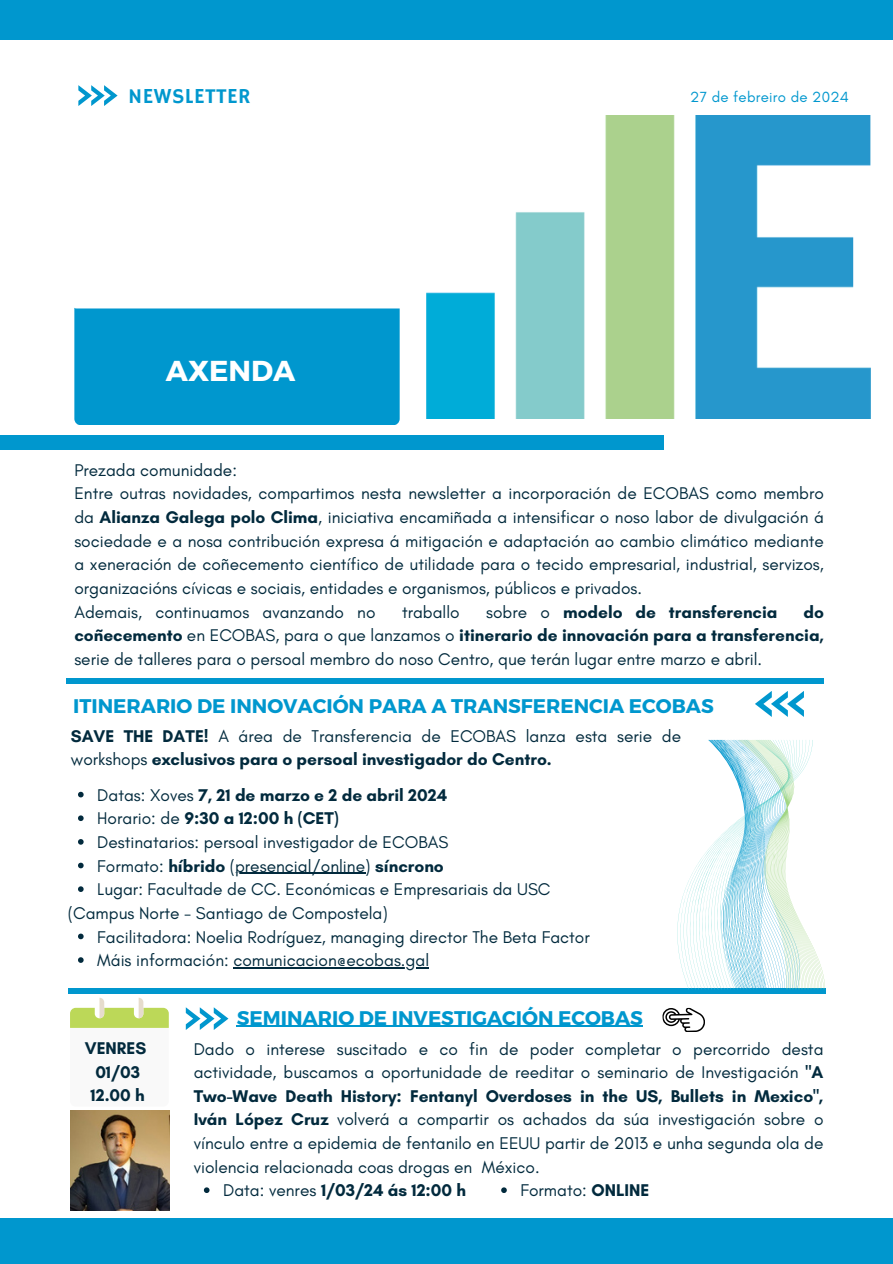
<style>
.page{position:relative;width:893px;height:1264px;background:#fff}
.page>*{position:absolute;margin:0;border:0;box-sizing:border-box;transform-origin:0 0}
.t1{font:700 28.8px "Montserrat";color:#fff}
.t2{font:21.3px "Hammersmith One";letter-spacing:.02em;color:#0097ce}
.t3{font:700 19.8px "Montserrat";color:#0097ce}
.t4{font:17.25px/23.7px "Glacial Indifference";color:#022a3d;text-align:justify}
.t5{font:700 17.25px/23.7px "Glacial Indifference";color:#022a3d}
.t6{font:15px "Glacial Indifference";letter-spacing:.015em;color:#0097ce}
.s1{font-weight:700}
.s2{font-weight:400}
</style>
<div class="page">
<svg style="left:78px;top:85px;width:40px;height:21px"></svg>
<div style="left:0;top:0;width:892px;height:39px;background:#0097ce"></div>
<div style="left:0;top:1217px;width:892px;height:46px;background:#0097ce"></div>
<img style="left:426px;top:116px;width:444px;height:302px">
<div style="left:74px;top:263px;width:325px;height:162px;background:#0097ce;border-radius:7px"></div>
<div style="left:70px;top:134px;width:349px;height:174px;background:#fff;border-radius:7px"></div>
<div style="left:0;top:435px;width:664px;height:15px;background:#0097ce"></div>
<svg style="left:186px;top:1007px;width:42px;height:22px"></svg>
<img style="left:70px;top:1110px;width:99px;height:100px">
<svg style="left:755px;top:691px;width:48px;height:26px"></svg>
<hr style="left:237px;top:1025px;width:406px;height:1px;background:#0097ce">
<svg style="left:662px;top:1007px;width:43px;height:25px"></svg>
<div style="left:68px;top:988px;width:757px;height:5px;background:#0097ce"></div>
<svg style="left:204px;top:1187px;width:5px;height:5px"></svg>
<svg style="left:501px;top:1187px;width:5px;height:5px"></svg>
<svg style="left:78px;top:791px;width:6px;height:6px"></svg>
<svg style="left:78px;top:815px;width:6px;height:6px"></svg>
<svg style="left:78px;top:839px;width:6px;height:5px"></svg>
<svg style="left:78px;top:862px;width:6px;height:6px"></svg>
<hr style="left:235px;top:872px;width:130px;height:2px;background:#022a3d">
<svg style="left:78px;top:886px;width:6px;height:6px"></svg>
<svg style="left:78px;top:933px;width:6px;height:6px"></svg>
<svg style="left:78px;top:957px;width:6px;height:5px"></svg>
<hr style="left:233px;top:967px;width:196px;height:1px;background:#022a3d">
<svg style="left:70px;top:998px;width:99px;height:30px"></svg>
<svg style="left:677px;top:740px;width:148px;height:249px"></svg>
<div style="left:66px;top:678px;width:757px;height:6px;background:#0097ce"></div>
<p class="t2" style="left:128px;top:84px;width:124px">NEWSLETTER</p>
<p class="t6" style="left:690px;top:87px;width:160px">27 de febreiro de 2024</p>
<p class="t1" style="left:166px;top:352px;width:131px">AXENDA</p>
<h3 class="t4" style="left:74px;top:458px;width:751px;text-align:left">Prezada comunidade:<br>Entre outras novidades, compartimos nesta newsletter a incorporación de ECOBAS como membro da <span class="s1">Alianza Galega polo Clima</span>, iniciativa encamiñada a intensificar o noso labor de divulgación á sociedade e a nosa contribución expresa á mitigación e adaptación ao cambio climático mediante a xeneración de coñecemento científico de utilidade para o tecido empresarial, industrial, servizos, organizacións cívicas e sociais, entidades e organismos, públicos e privados.<br>Ademais, continuamos avanzando no</h3>
<h3 class="t4" style="left:74px;top:599px;width:751px;text-indent:729px"><span class="s1">do coñecemento</span> en ECOBAS, para o que lanzamos o <span class="s1">itinerario de innovación para a transferencia, </span>serie de talleres para o persoal membro do noso Centro, que terán lugar entre marzo e abril.</h3>
<p class="t3" style="left:73px;top:692px;width:642px">ITINERARIO DE INNOVACIÓN PARA A TRANSFERENCIA ECOBAS</p>
<h3 class="t4" style="left:402px;top:599px;width:59px">traballo</h3>
<h3 class="t5" style="left:486px;top:599px;width:293px"><span class="s2">sobre o</span> modelo de transferencia</h3>
<h1 class="t5" style="left:71px;top:723px;width:611px">SAVE THE DATE! <span class="s2">A área de Transferencia de ECOBAS lanza esta serie de workshops</span> exclusivos para o persoal investigador do Centro.</h1>
<h5 class="t5" style="left:97px;top:783px;width:351px"><span class="s2">Datas: Xoves</span> 7, 21 de marzo e 2 de abril 2024</h5>
<h2 class="t5" style="left:97px;top:806px;width:243px"><span class="s2">Horario: de</span> 9:30 a 12:00 h (CET)</h2>
<p class="t4" style="left:97px;top:830px;width:352px">Destinatarios: persoal investigador de ECOBAS</p>
<h5 class="t4" style="left:97px;top:853px;width:348px">Formato: <span class="s1">híbrido</span> (presencial/online) <span class="s1">síncrono</span></h5>
<p class="t4" style="left:97px;top:877px;width:454px">Lugar: Facultade de CC. Económicas e Empresariais da USC</p>
<p class="t4" style="left:68px;top:901px;width:321px">(Campus Norte - Santiago de Compostela)</p>
<p class="t4" style="left:97px;top:924px;width:494px">Facilitadora: Noelia Rodríguez, managing director The Beta Factor</p>
<p class="t4" style="left:97px;top:948px;width:333px">Máis información: comunicacion@ecobas.gal</p>
<p class="t5" style="left:85px;top:1036px;width:63px;text-align:center">VENRES<br>01/03</p>
<p class="t5" style="left:91px;top:1083px;width:56px">12.00 h</p>
<p class="t3" style="left:237px;top:1004px;width:407px">SEMINARIO DE INVESTIGACIÓN ECOBAS</p>
<p class="t4" style="left:194px;top:1036px;width:631px">Dado o interese suscitado e co fin de poder completar o percorrido desta actividade, buscamos a oportunidade de reeditar o seminario de Investigación <span class="s1">"A Two-Wave Death History: Fentanyl Overdoses in the US, Bullets in Mexico", Iván López Cruz</span> volverá a compartir os achados da súa investigación sobre o vínculo entre a epidemia de fentanilo en EEUU partir de 2013 e unha segunda ola de violencia relacionada coas drogas en México.</p>
<p class="t5" style="left:223px;top:1178px;width:244px"><span class="s2">Data: venres</span> 1/03/24 ás 12:00 h</p>
<p class="t4" style="left:520px;top:1178px;width:130px">Formato: <span class="s1">ONLINE</span></p>
</div>
